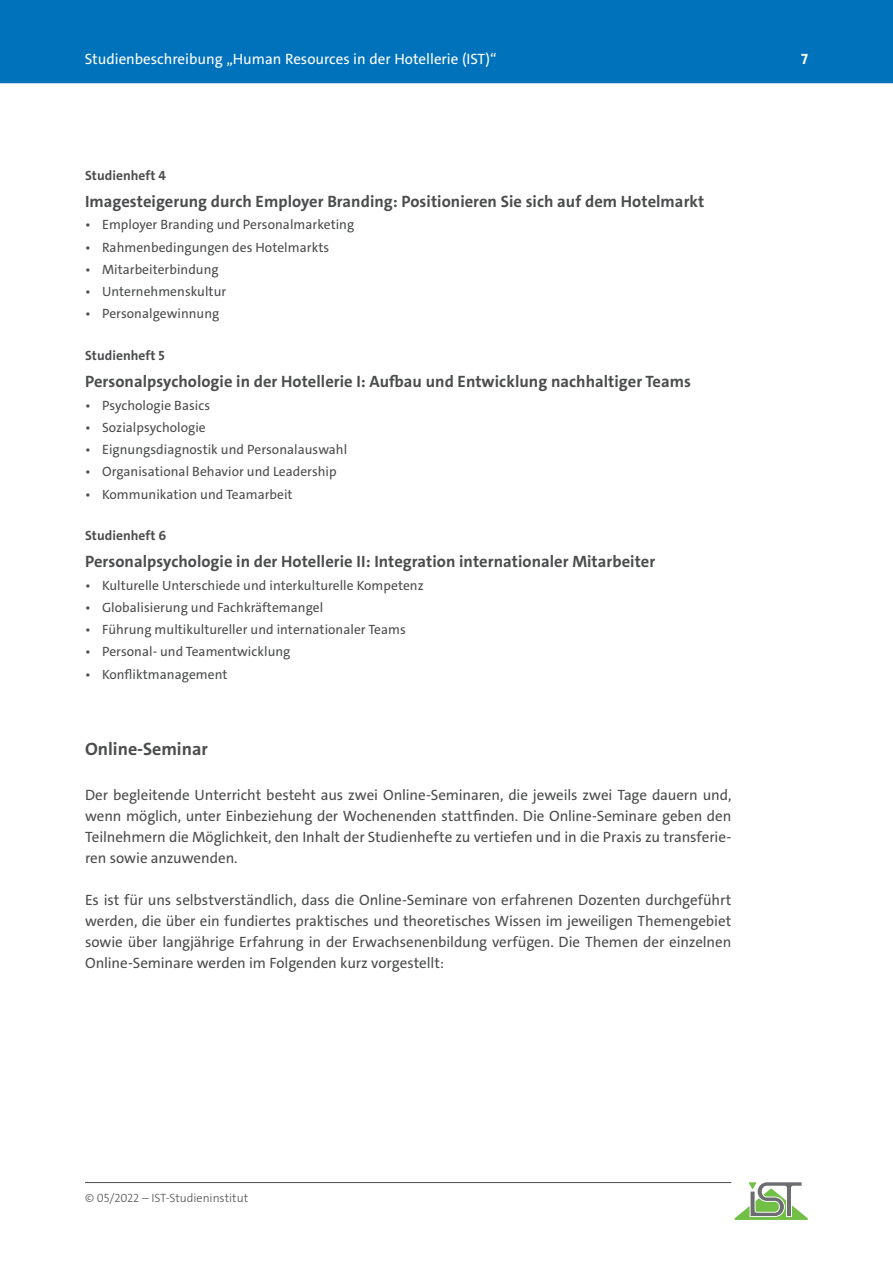
<style>
.page{position:relative;width:893px;height:1263px;background:#fff}
.page>*{position:absolute;margin:0;border:0;box-sizing:border-box;transform-origin:0 0}
.t1{font:700 18px "The Sans C4 s";color:#4b4c4d}
.t2{font:700 16.5px "The Sans C4 s";letter-spacing:.005em;color:#4b4c4d}
.t3{font:15px/21px "The Sans C4 s";letter-spacing:-.005em;color:#4b4c4d;text-align:justify}
.t4{font:15px "The Sans C4 s";color:#fff}
.t5{font:700 15px "The Sans C4 s";color:#fff}
.t6{font:13.5px "The Sans C4 s";letter-spacing:.005em;color:#4b4c4d}
.t7{font:700 13.5px "The Sans C4 s";letter-spacing:.005em;color:#4b4c4d}
.t8{font:300 12px "The Sans C4 s";color:#4b4c4d}
</style>
<div class="page">
<hr style="left:85px;top:1182px;width:646px;height:1px;background:#4b4c4d">
<svg style="left:734px;top:1182px;width:74px;height:38px"></svg>
<div style="left:0;top:0;width:893px;height:83px;background:#0072bc"></div>
<p class="t4" style="left:85px;top:49px;width:413px">Studienbeschreibung „Human Resources in der Hotellerie (IST)“</p>
<p class="t5" style="left:801px;top:49px;width:8px">7</p>
<p class="t7" style="left:85px;top:167px;width:83px">Studienheft 4</p>
<p class="t2" style="left:85px;top:191px;width:621px">Imagesteigerung durch Employer Branding: Positionieren Sie sich auf dem Hotelmarkt</p>
<p class="t6" style="left:85px;top:216px;width:271px">• Employer Branding und Personalmarketing</p>
<p class="t6" style="left:85px;top:238px;width:246px">• Rahmenbedingungen des Hotelmarkts</p>
<p class="t6" style="left:85px;top:261px;width:135px">• Mitarbeiterbindung</p>
<p class="t6" style="left:85px;top:283px;width:143px">• Unternehmenskultur</p>
<p class="t6" style="left:85px;top:305px;width:136px">• Personalgewinnung</p>
<p class="t7" style="left:85px;top:347px;width:81px">Studienheft 5</p>
<p class="t2" style="left:85px;top:371px;width:607px">Personalpsychologie in der Hotellerie I: Aufbau und Entwicklung nachhaltiger Teams</p>
<p class="t6" style="left:85px;top:396px;width:127px">• Psychologie Basics</p>
<p class="t6" style="left:85px;top:418px;width:122px">• Sozialpsychologie</p>
<p class="t6" style="left:85px;top:441px;width:264px">• Eignungsdiagnostik und Personalauswahl</p>
<p class="t6" style="left:85px;top:463px;width:253px">• Organisational Behavior und Leadership</p>
<p class="t6" style="left:85px;top:485px;width:209px">• Kommunikation und Teamarbeit</p>
<p class="t7" style="left:85px;top:527px;width:83px">Studienheft 6</p>
<p class="t2" style="left:85px;top:551px;width:572px">Personalpsychologie in der Hotellerie II: Integration internationaler Mitarbeiter</p>
<p class="t6" style="left:85px;top:576px;width:340px">• Kulturelle Unterschiede und interkulturelle Kompetenz</p>
<p class="t6" style="left:85px;top:599px;width:240px">• Globalisierung und Fachkräftemangel</p>
<p class="t6" style="left:85px;top:621px;width:322px">• Führung multikultureller und internationaler Teams</p>
<p class="t6" style="left:85px;top:643px;width:207px">• Personal- und Teamentwicklung</p>
<p class="t6" style="left:85px;top:665px;width:144px">• Konfliktmanagement</p>
<p class="t1" style="left:85px;top:737px;width:124px">Online-Seminar</p>
<p class="t3" style="left:85px;top:784px;width:648px">Der begleitende Unterricht besteht aus zwei Online-Seminaren, die jeweils zwei Tage dauern und, wenn möglich, unter Einbeziehung der Wochenenden stattfinden. Die Online-Seminare geben den Teilnehmern die Möglichkeit, den Inhalt der Studienhefte zu vertiefen und in die Praxis zu transferie&shy;ren sowie anzuwenden.</p>
<p class="t3" style="left:85px;top:889px;width:648px">Es ist für uns selbstverständlich, dass die Online-Seminare von erfahrenen Dozenten durchgeführt werden, die über ein fundiertes praktisches und theoretisches Wissen im jeweiligen Themengebiet sowie über langjährige Erfahrung in der Erwachsenenbildung verfügen. Die Themen der einzelnen Online-Seminare werden im Folgenden kurz vorgestellt:</p>
<p class="t8" style="left:85px;top:1190px;width:165px">© 05/2022 – IST-Studieninstitut</p>
</div>
